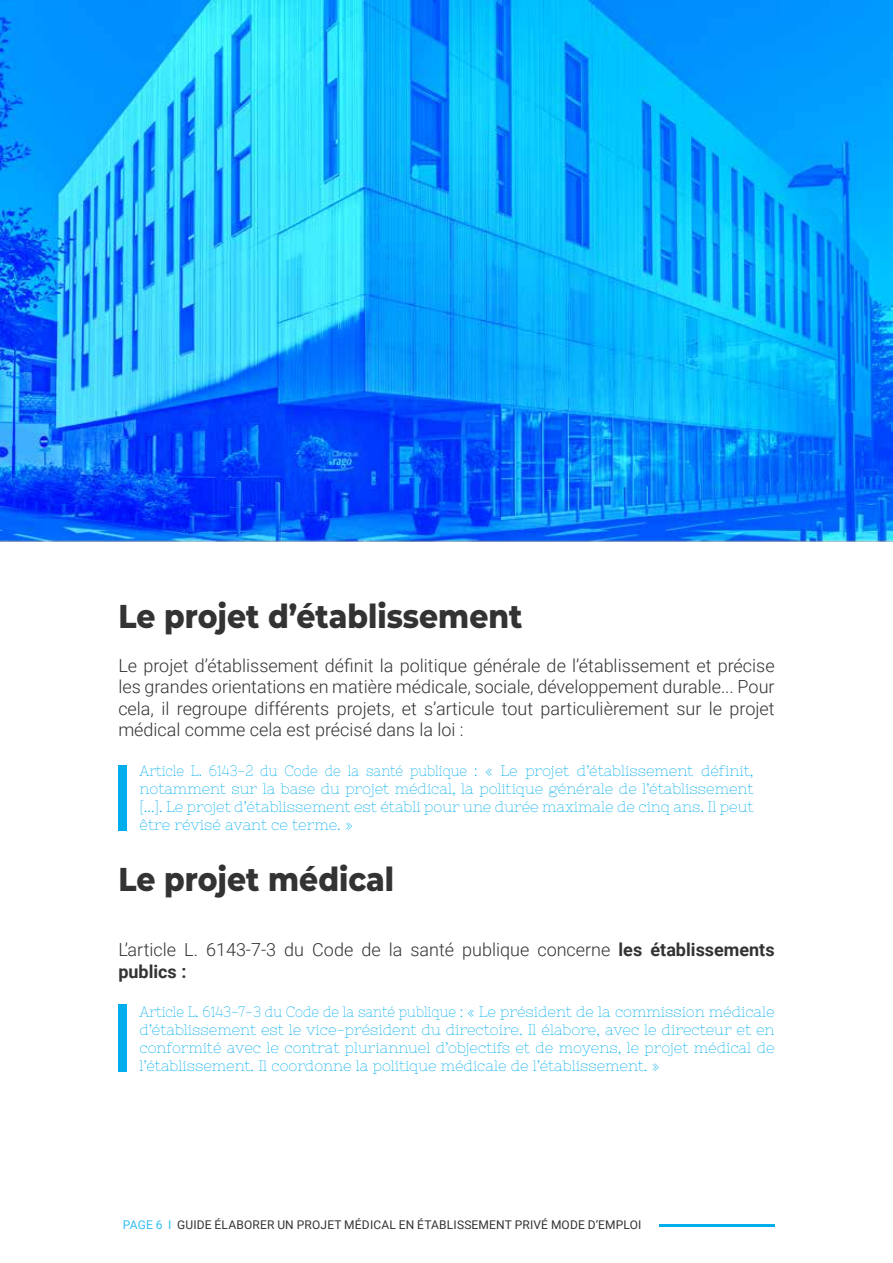
<style>
.page{position:relative;width:893px;height:1263px;background:#fff}
.page>*{position:absolute;margin:0;border:0;box-sizing:border-box;transform-origin:0 0}
.t1{font:800 33px "Montserrat";color:#333;scale:.9 1}
.t2{font:300 18px/21.6px "Roboto";color:#333;text-align:justify}
.t3{font:15px/18px "Nixie One";color:#00aded;text-align:justify;scale:.9 1}
.t4{font:12px "Roboto";letter-spacing:.015em;color:#333}
.s1{font-weight:700}
.s2{color:#33bdf1}
</style>
<div class="page">
<img style="left:0;top:0;width:893px;height:542px">
<hr style="left:659px;top:1225px;width:116px;height:2px;background:#00aded">
<div style="left:118px;top:765px;width:9px;height:66px;background:#00aded"></div>
<div style="left:118px;top:1004px;width:9px;height:67px;background:#00aded"></div>
<h1 class="t1" style="left:118px;top:592px;width:451px">Le projet d’établissement</h1>
<p class="t2" style="left:118px;top:654px;width:658px">Le projet d’établissement définit la politique générale de l’établissement et précise les grandes orientations en matière médicale, sociale, développement durable... Pour cela, il regroupe différents projets, et s’articule tout particulièrement sur le projet médical comme cela est précisé dans la loi :</p>
<p class="t3" style="left:140px;top:762px;width:683px">Article L. 6143-2 du Code de la santé publique : « Le projet d’établissement définit, notamment sur la base du projet médical, la politique générale de l’établissement [...]. Le projet d’établissement est établi pour une durée maximale de cinq ans. Il peut être révisé avant ce terme. »</p>
<h1 class="t1" style="left:118px;top:855px;width:308px">Le projet médical</h1>
<p class="t2" style="left:118px;top:938px;width:658px">L’article L. 6143-7-3 du Code de la santé publique concerne <span class="s1">les établissements publics :</span></p>
<p class="t3" style="left:140px;top:1003px;width:707px">Article L. 6143-7-3 du Code de la santé publique : « Le président de la commission médicale d’établissement est le vice-président du directoire. Il élabore, avec le directeur et en conformité avec le contrat pluriannuel d’objectifs et de moyens, le projet médical de l’établissement. Il coordonne la politique médicale de l’établissement. »</p>
<p class="t4" style="left:123px;top:1217px;width:520px"><span class="s2">PAGE 6 I</span> GUIDE ÉLABORER UN PROJET MÉDICAL EN ÉTABLISSEMENT PRIVÉ MODE D’EMPLOI</p>
</div>
